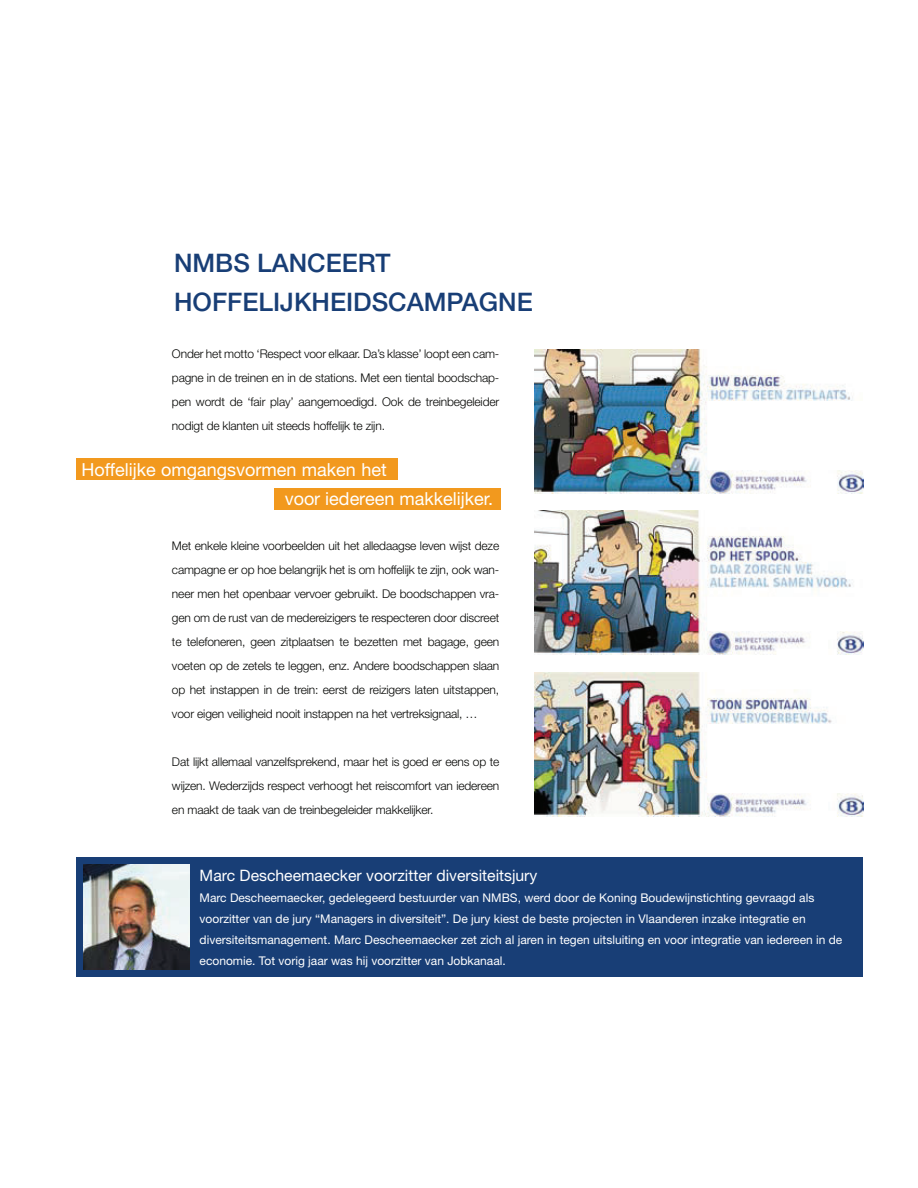
<style>
.page{position:relative;width:918px;height:1188px;background:#fff}
.page>*{position:absolute;margin:0;border:0;box-sizing:border-box;transform-origin:0 0}
.t1{font:500 25.65px/39.8px "Helvetica Neue";color:#183e76}
.t2{font:18px "Helvetica Neue";color:#fff}
.t3{font:15.75px "Helvetica Neue";color:#fff}
.t4{font:300 12px/24px "Helvetica Neue";letter-spacing:-.015em;color:#040503;text-align:justify}
.t5{font:12px/21px "Helvetica Neue";color:#fff}
</style>
<div class="page">
<div style="left:76px;top:858px;width:787px;height:119px;background:#183e76"></div>
<img style="left:535px;top:511px;width:329px;height:144px">
<div style="left:76px;top:459px;width:321px;height:21px;background:#f2991e"></div>
<div style="left:274px;top:488px;width:226px;height:22px;background:#f2991e"></div>
<img style="left:534px;top:349px;width:329px;height:145px">
<img style="left:535px;top:672px;width:329px;height:145px">
<img style="left:84px;top:864px;width:106px;height:106px">
<h1 class="t1" style="left:174px;top:245px;width:360px">NMBS LANCEERT<br>HOFFELIJKHEIDSCAMPAGNE</h1>
<p class="t4" style="left:172px;top:343px;width:329px">Onder het motto ‘Respect voor elkaar. Da’s klasse’ loopt een cam&shy;pagne in de treinen en in de stations. Met een tiental boodschap&shy;pen wordt de ‘fair play’ aangemoedigd. Ook de treinbegeleider nodigt de klanten uit steeds hoffelijk te zijn.</p>
<h2 class="t2" style="left:82px;top:463px;width:307px">Hoffelijke omgangsvormen maken het</h2>
<h2 class="t2" style="left:285px;top:492px;width:210px">voor iedereen makkelijker.</h2>
<p class="t4" style="left:172px;top:535px;width:329px">Met enkele kleine voorbeelden uit het alledaagse leven wijst deze campagne er op hoe belangrijk het is om hoffelijk te zijn, ook wan&shy;neer men het openbaar vervoer gebruikt. De boodschappen vra&shy;gen om de rust van de medereizigers te respecteren door discreet te telefoneren, geen zitplaatsen te bezetten met bagage, geen voeten op de zetels te leggen, enz. Andere boodschappen slaan op het instappen in de trein: eerst de reizigers laten uitstappen, voor eigen veiligheid nooit instappen na het vertreksignaal, …</p>
<p class="t4" style="left:172px;top:751px;width:329px">Dat lijkt allemaal vanzelfsprekend, maar het is goed er eens op te wijzen. Wederzijds respect verhoogt het reiscomfort van iedereen en maakt de taak van de treinbegeleider makkelijker.</p>
<h3 class="t3" style="left:200px;top:869px;width:339px">Marc Descheemaecker voorzitter diversiteitsjury</h3>
<p class="t5" style="left:200px;top:888px;width:644px">Marc Descheemaecker, gedelegeerd bestuurder van NMBS, werd door de Koning Boudewijnstichting gevraagd als voorzitter van de jury “Managers in diversiteit”. De jury kiest de beste projecten in Vlaanderen inzake integratie en diversiteitsmanagement. Marc Descheemaecker zet zich al jaren in tegen uitsluiting en voor integratie van iedereen in de economie. Tot vorig jaar was hij voorzitter van Jobkanaal.</p>
</div>
